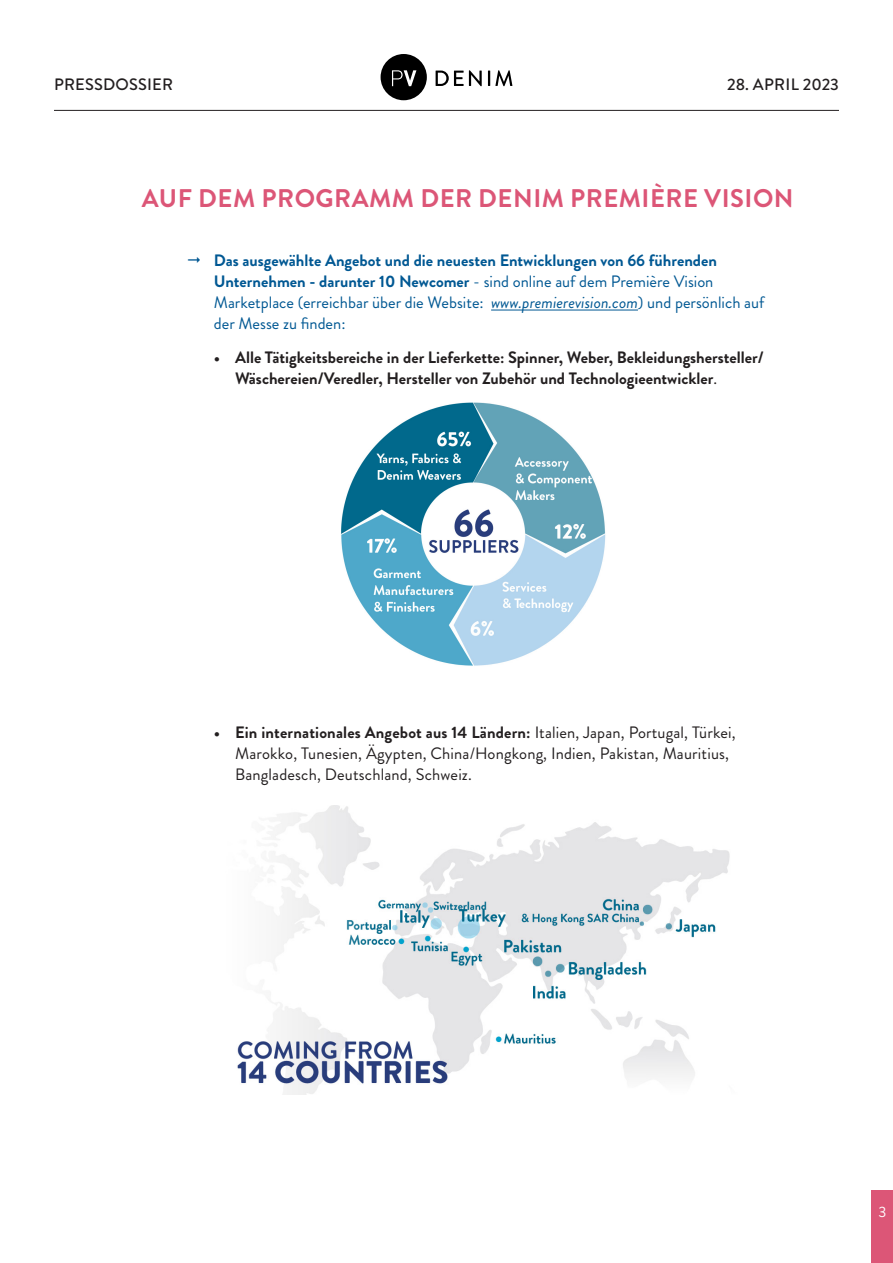
<style>
.page{position:relative;width:893px;height:1263px;background:#fff}
.page>*{position:absolute;margin:0;border:0;box-sizing:border-box;transform-origin:0 0}
.TITRE_ROSE{font:700 25.5px "Brandon Grotesque";letter-spacing:.02em;color:#dc5677}
.t1{font:16.5px/21px "Brandon Grotesque";color:#005893}
.t2{font:16.5px/21px "Brandon Grotesque";letter-spacing:.01em;color:#231f20}
.t3{font:700 16.5px/21px "Brandon Grotesque";color:#231f20}
.t4{font:500 16.5px "Brandon Grotesque";letter-spacing:.01em;color:#231f20}
.t5{font:15px "Brandon Grotesque";color:#fff}
.s1{font-weight:700}
.s2{font-style:italic}
.s3{font-weight:400}
</style>
<div class="page">
<div style="left:872px;top:1191px;width:21px;height:72px;background:#dc5677"></div>
<hr style="left:54px;top:110px;width:785px;height:1px;background:#231f20">
<svg style="left:436px;top:70px;width:76px;height:16px"></svg>
<div style="left:381px;top:54px;width:46px;height:46px;background:#000;border-radius:50%"></div>
<svg style="left:392px;top:70px;width:24px;height:16px"></svg>
<hr style="left:491px;top:310px;width:147px;height:1px;background:#005893">
<img style="left:341px;top:402px;width:265px;height:264px">
<img style="left:237px;top:806px;width:493px;height:288px">
<p class="t4" style="left:54px;top:73px;width:120px">PRESSDOSSIER</p>
<p class="t4" style="left:727px;top:73px;width:113px">28. APRIL 2023</p>
<p class="TITRE_ROSE" style="left:142px;top:181px;width:653px">AUF DEM PROGRAMM DER DENIM PREMIÈRE VISION</p>
<p class="t1" style="left:214px;top:250px;width:552px"><span class="s1">Das ausgewählte Angebot und die neuesten Entwicklungen von 66 führenden Unternehmen - darunter 10 Newcomer</span> - sind online auf dem Première Vision Marketplace (erreichbar über die Website: <span class="s2">www.premierevision.com</span>) und persönlich auf der Messe zu finden:</p>
<p class="t3" style="left:235px;top:347px;width:530px;text-indent:-21px">• Alle Tätigkeitsbereiche in der Lieferkette: Spinner, Weber, Bekleidungshersteller/<br>Wäschereien/Veredler, Hersteller von Zubehör und Technologieentwickler<span class="s3">.</span></p>
<p class="t2" style="left:235px;top:722px;width:502px;text-indent:-21px"><span class="s1">• Ein internationales Angebot aus 14 Ländern:</span> Italien, Japan, Portugal, Türkei,<br>Marokko, Tunesien, Ägypten, China/Hongkong, Indien, Pakistan, Mauritius,<br>Bangladesch, Deutschland, Schweiz.</p>
<p class="t5" style="left:878px;top:1201px;width:9px">3</p>
</div>
